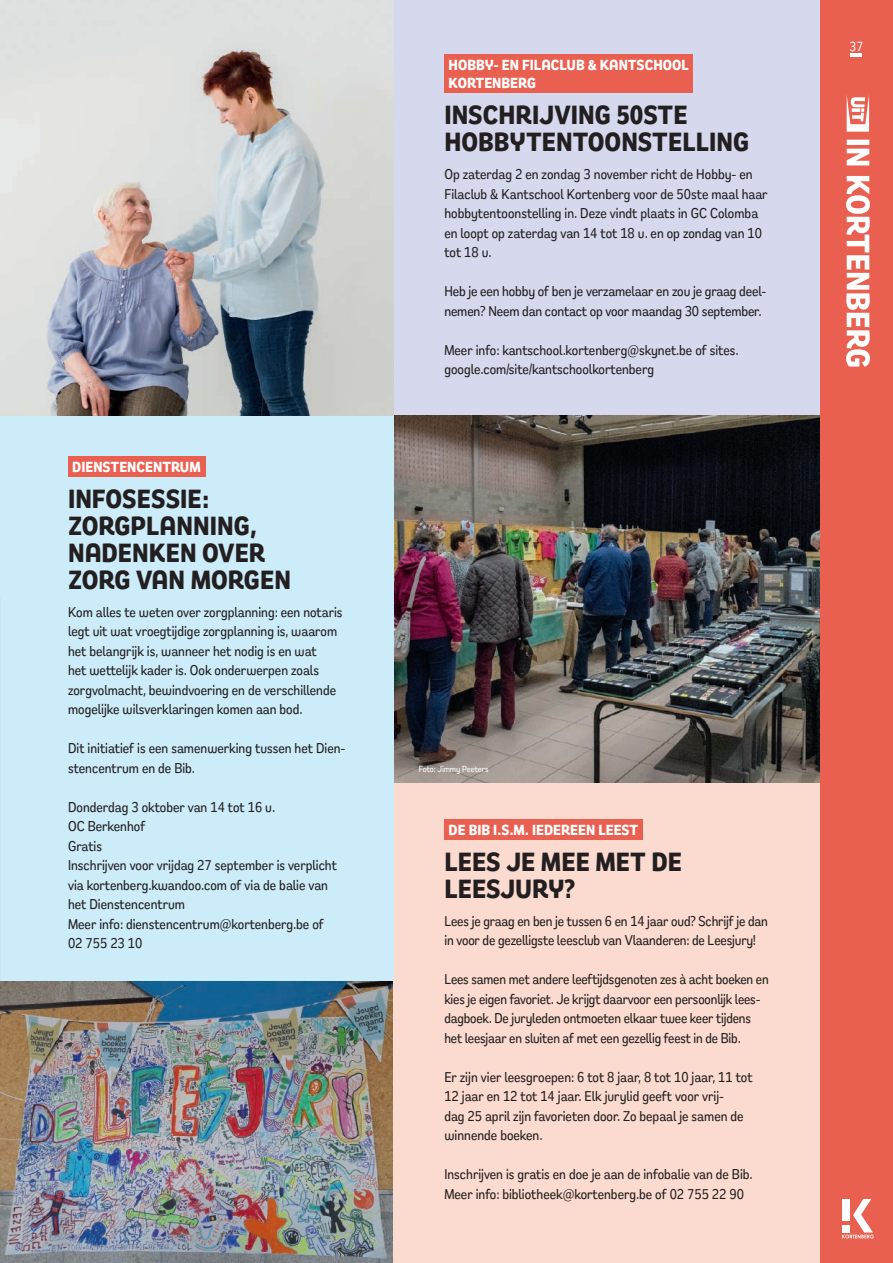
<style>
.page{position:relative;width:893px;height:1263px;background:#fff}
.page>*{position:absolute;margin:0;border:0;box-sizing:border-box;transform-origin:0 0}
.t1{font:700 27px/27px "Remora Sans W1";color:#231f20}
.t2{font:700 15px/18px "Remora Sans W1";color:#fff}
.t3{font:500 14.55px/19.5px "Remora Sans W1";color:#231f20}
.t4{font:500 13.5px "Remora Sans W1";color:#fff}
.t5{font:500 9px "Remora Sans W1";letter-spacing:-.005em;color:#fff}
</style>
<div class="page">
<div style="left:394px;top:0;width:427px;height:782px;background:#d6d9ed"></div>
<div style="left:393px;top:724px;width:428px;height:539px;background:#fbdbcf"></div>
<div style="left:0;top:230px;width:393px;height:751px;background:#ccecf9"></div>
<img style="left:394px;top:415px;width:427px;height:367px">
<img style="left:0;top:0;width:393px;height:415px">
<div style="left:444px;top:54px;width:249px;height:39px;background:#e96051"></div>
<div style="left:68px;top:456px;width:137px;height:21px;background:#e96051"></div>
<div style="left:821px;top:0;width:72px;height:1263px;background:#e96051"></div>
<svg style="left:847px;top:95px;width:22px;height:37px"></svg>
<svg style="left:846px;top:140px;width:24px;height:227px"></svg>
<svg style="left:842px;top:1199px;width:32px;height:39px"></svg>
<hr style="left:850px;top:53px;width:11px;height:4px;background:#fff">
<img style="left:0;top:981px;width:393px;height:282px">
<div style="left:444px;top:819px;width:199px;height:21px;background:#e96051"></div>
<p class="t2" style="left:72px;top:458px;width:130px">DIENSTENCENTRUM</p>
<h1 class="t1" style="left:68px;top:485px;width:224px">INFOSESSIE:<br>ZORGPLANNING,<br>NADENKEN OVER<br>ZORG VAN MORGEN</h1>
<p class="t3" style="left:68px;top:602px;width:276px">Kom alles te weten over zorgplanning: een notaris legt uit wat vroegtijdige zorgplanning is, waarom het belangrijk is, wanneer het nodig is en wat<br>het wettelijk kader is. Ook onderwerpen zoals zorgvolmacht, bewindvoering en de verschillende mogelijke wilsverklaringen komen aan bod.</p>
<p class="t3" style="left:68px;top:738px;width:279px">Dit initiatief is een samenwerking tussen het Dien&shy;stencentrum en de Bib.</p>
<p class="t3" style="left:68px;top:797px;width:270px">Donderdag 3 oktober van 14 tot 16 u.<br>OC Berkenhof<br>Gratis<br>Inschrijven voor vrijdag 27 september is verplicht via kortenberg.kwandoo.com of via de balie van het Dienstencentrum<br>Meer info: dienstencentrum@kortenberg.be of<br>02 755 23 10</p>
<p class="t2" style="left:449px;top:56px;width:242px">HOBBY- EN FILACLUB &amp; KANTSCHOOL<br>KORTENBERG</p>
<h1 class="t1" style="left:444px;top:101px;width:306px">INSCHRIJVING 50STE<br>HOBBYTENTOONSTELLING</h1>
<p class="t3" style="left:444px;top:164px;width:325px">Op zaterdag 2 en zondag 3 november richt de Hobby- en Filaclub &amp; Kantschool Kortenberg voor de 50ste maal haar hobbytentoonstelling in. Deze vindt plaats in GC Colomba en loopt op zaterdag van 14 tot 18 u. en op zondag van 10 tot 18 u.</p>
<p class="t3" style="left:444px;top:281px;width:324px">Heb je een hobby of ben je verzamelaar en zou je graag deel&shy;nemen? Neem dan contact op voor maandag 30 september.</p>
<p class="t3" style="left:444px;top:339px;width:296px">Meer info: kantschool.kortenberg@skynet.be of sites. google.com/site/kantschoolkortenberg</p>
<p class="t5" style="left:419px;top:763px;width:71px">Foto: Jimmy Peeters</p>
<p class="t2" style="left:449px;top:821px;width:191px">DE BIB I.S.M. IEDEREEN LEEST</p>
<h1 class="t1" style="left:444px;top:848px;width:239px">LEES JE MEE MET DE<br>LEESJURY?</h1>
<p class="t3" style="left:444px;top:911px;width:325px">Lees je graag en ben je tussen 6 en 14 jaar oud? Schrijf je dan in voor de gezelligste leesclub van Vlaanderen: de Leesjury!</p>
<p class="t3" style="left:444px;top:969px;width:326px">Lees samen met andere leeftijdsgenoten zes à acht boeken en kies je eigen favoriet. Je krijgt daarvoor een persoonlijk lees&shy;dagboek. De juryleden ontmoeten elkaar twee keer tijdens het leesjaar en sluiten af met een gezellig feest in de Bib.</p>
<p class="t3" style="left:444px;top:1067px;width:310px">Er zijn vier leesgroepen: 6 tot 8 jaar, 8 tot 10 jaar, 11 tot 12 jaar en 12 tot 14 jaar. Elk jurylid geeft voor vrij-<br>dag 25 april zijn favorieten door. Zo bepaal je samen de winnende boeken.</p>
<p class="t3" style="left:444px;top:1164px;width:310px">Inschrijven is gratis en doe je aan de infobalie van de Bib.<br>Meer info: bibliotheek@kortenberg.be of 02 755 22 90</p>
<p class="t4" style="left:850px;top:38px;width:15px">37</p>
</div>
